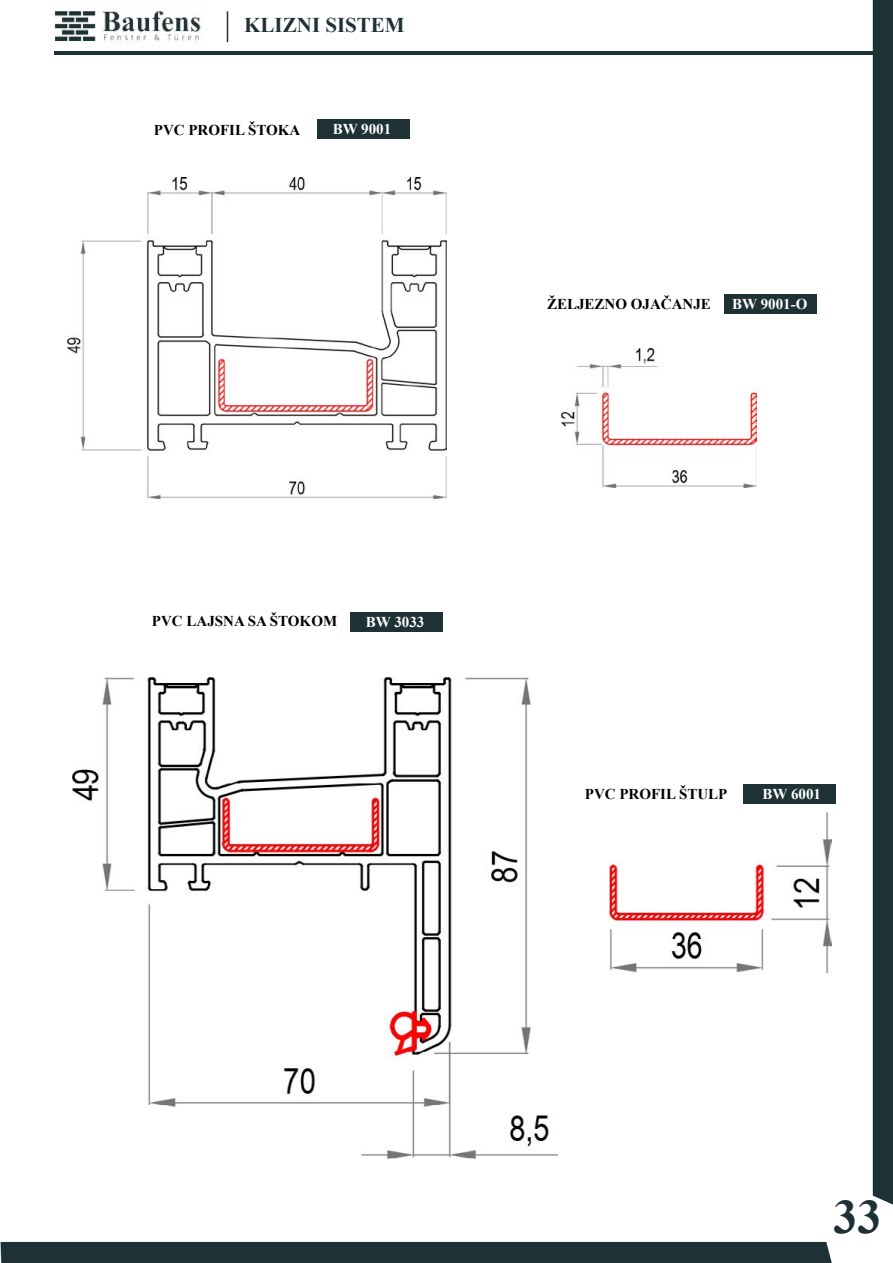
<style>
.page{position:relative;width:893px;height:1263px;background:#fff}
.page>*{position:absolute;margin:0;border:0;box-sizing:border-box;transform-origin:0 0}
.t1{font:700 48px "Times New Roman";color:#1e3235}
.t2{font:700 21px "Times New Roman";color:#1e3235}
.t3{font:700 15px "Times New Roman";color:#000}
.t4{font:700 15px "Times New Roman";color:#fff}
</style>
<div class="page">
<hr style="left:54px;top:51px;width:839px;height:3px;background:#1e3235">
<img style="left:54px;top:10px;width:147px;height:32px">
<hr style="left:227px;top:11px;width:1px;height:31px;background:#1e3235">
<div style="left:873px;top:0;width:20px;height:1205px;background:#1e3235"></div>
<div style="left:0;top:1242px;width:832px;height:21px;background:#1e3235"></div>
<img style="left:67px;top:178px;width:379px;height:321px">
<img style="left:561px;top:348px;width:196px;height:140px">
<div style="left:317px;top:119px;width:92px;height:20px;background:#1e3235"></div>
<div style="left:724px;top:294px;width:92px;height:20px;background:#1e3235"></div>
<img style="left:72px;top:677px;width:485px;height:482px">
<img style="left:610px;top:812px;width:221px;height:162px">
<div style="left:350px;top:612px;width:92px;height:20px;background:#1e3235"></div>
<div style="left:744px;top:784px;width:92px;height:20px;background:#1e3235"></div>
<h2 class="t2" style="left:244px;top:10px;width:162px">KLIZNI SISTEM</h2>
<p class="t3" style="left:154px;top:119px;width:148px">PVC PROFIL ŠTOKA</p>
<p class="t4" style="left:333px;top:118px;width:60px">BW 9001</p>
<p class="t3" style="left:152px;top:610px;width:187px">PVC LAJSNA SA ŠTOKOM</p>
<p class="t4" style="left:366px;top:611px;width:60px">BW 3033</p>
<p class="t3" style="left:547px;top:293px;width:165px">ŽELJEZNO OJAČANJE</p>
<p class="t4" style="left:732px;top:293px;width:77px">BW 9001-O</p>
<p class="t3" style="left:585px;top:783px;width:144px">PVC PROFIL ŠTULP</p>
<p class="t4" style="left:762px;top:783px;width:60px">BW 6001</p>
<h1 class="t1" style="left:833px;top:1182px;width:49px">33</h1>
</div>
